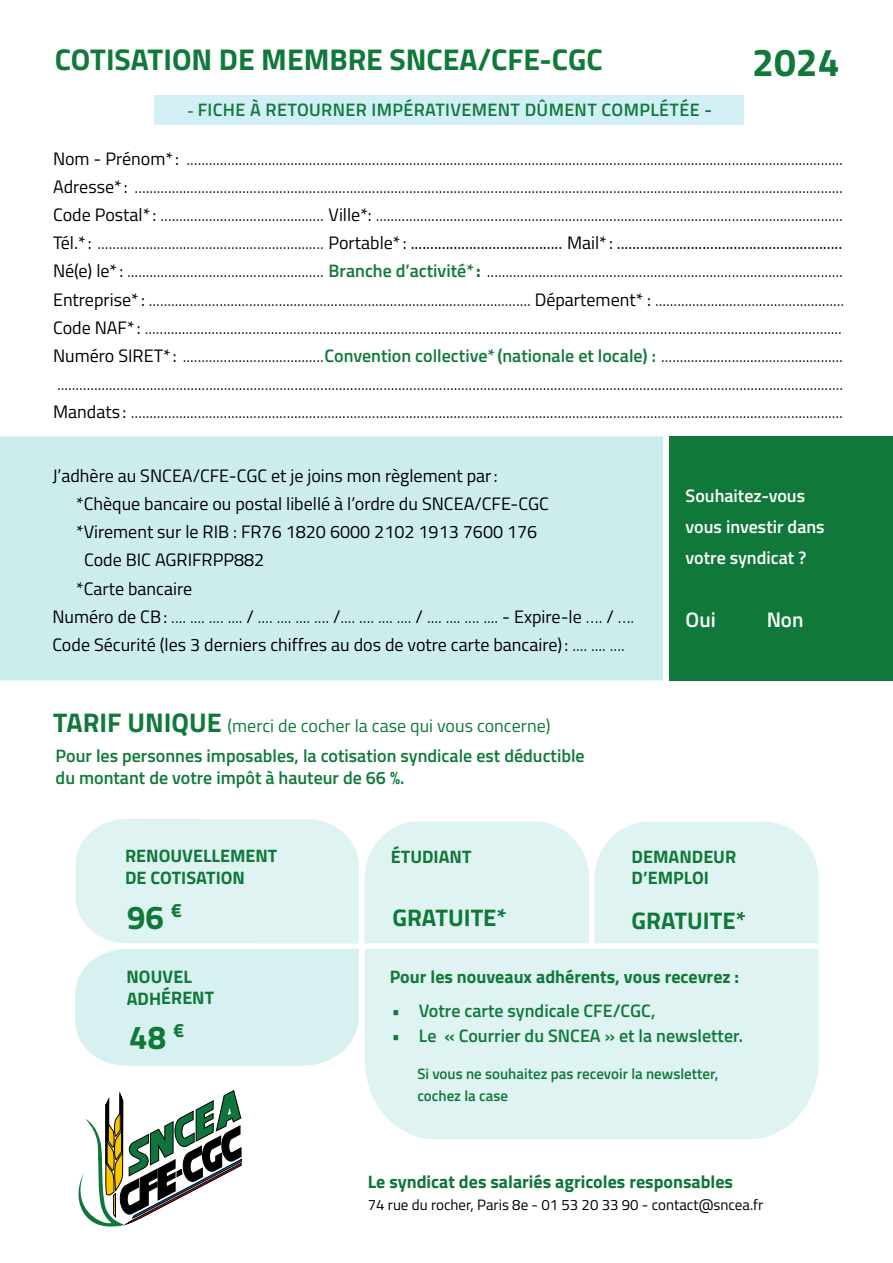
<style>
.page{position:relative;width:893px;height:1263px;background:#fff}
.page>*{position:absolute;margin:0;border:0;box-sizing:border-box;transform-origin:0 0}
.t1{font:700 39px "Titillium Web";color:#10793a}
.t2{font:700 30px "Titillium Web";color:#10793a}
.t3{font:700 24px "Titillium Web";color:#10793a}
.t4{font:600 21px "Titillium Web";color:#fff}
.t5{font:700 19.2px "Titillium Web";color:#10793a}
.t6{font:300 18px/28px "Titillium Web";color:#000}
.t7{font:18px "Titillium Web";color:#000}
.t8{font:600 18px/21.3px "Titillium Web";color:#10793a}
.t9{font:700 18px/21.6px "Titillium Web";color:#10793a}
.t10{font:18px "Titillium Web";color:#10793a}
.t11{font:600 18px "Titillium Web";letter-spacing:.02em;color:#10793a}
.t12{font:600 18px/31px "Titillium Web";color:#fff}
.t13{font:700 18px "Titillium Web";color:#10753c}
.t14{font:600 15px/22.2px "Titillium Web";color:#10793a}
.t15{font:15px "Titillium Web";color:#000}
.s1{font-size:15px}
.s2{font-weight:400}
.s3{font-weight:600;color:#10793a}
.s4{font-weight:700;color:#10793a}
.s5{font-weight:300}
.s6{font-weight:700;font-size:27px}
</style>
<div class="page">
<div style="left:154px;top:96px;width:590px;height:29px;background:#d2eff6"></div>
<div style="left:365px;top:821px;width:454px;height:122px;background:#dff3f3"></div>
<div style="left:0;top:436px;width:663px;height:244px;background:#cdedec"></div>
<div style="left:365px;top:949px;width:454px;height:190px;background:#dff3f3"></div>
<div style="left:670px;top:436px;width:223px;height:244px;background:#10793a"></div>
<svg style="left:78px;top:1090px;width:163px;height:137px"></svg>
<div style="left:75px;top:949px;width:284px;height:117px;background:#d7f1f0"></div>
<div style="left:75px;top:819px;width:284px;height:124px;background:#dff3f3"></div>
<h2 class="t2" style="left:55px;top:36px;width:549px">COTISATION DE MEMBRE SNCEA/CFE-CGC</h2>
<p class="t11" style="left:187px;top:96px;width:526px"><span class="s1">-</span> FICHE À RETOURNER IMPÉRATIVEMENT DÛMENT COMPLÉTÉE -</p>
<h1 class="t1" style="left:752px;top:33px;width:89px">2024</h1>
<p class="t6" style="left:53px;top:144px;width:793px"><span class="s2">Nom - Prénom* :</span> .................................................................................................................................................................................<br><span class="s2">Adresse* :</span> ...............................................................................................................................................................................................<br><span class="s2">Code Postal* :</span> ............................................ <span class="s2">Ville*:</span> ..............................................................................................................................<br><span class="s2">Tél.* :</span> ............................................................. <span class="s2">Portable* : ....................................... Mail* : ..........................................................<br>Né(e) le* :</span> ..................................................... <span class="s3">Branche d’activité*</span> <span class="s4">:</span> ................................................................................................<br><span class="s2">Entreprise* :</span> ....................................................................................................... <span class="s2">Département* :</span> ...................................................<br><span class="s2">Code NAF* :</span> ............................................................................................................................................................................................<br><span class="s2">Numéro SIRET* :</span> ......................................<span class="s3">Convention collective* (nationale et locale) :</span> ................................................. ....................................................................................................................................................................................................................<br><span class="s2">Mandats :</span> ................................................................................................................................................................................................</p>
<p class="t7" style="left:52px;top:463px;width:447px">J’adhère au SNCEA/CFE-CGC et je joins mon règlement par:</p>
<p class="t7" style="left:76px;top:491px;width:474px">*Chèque bancaire ou postal libellé à l’ordre du SNCEA/CFE-CGC</p>
<p class="t7" style="left:76px;top:519px;width:463px">*Virement sur le RIB : FR76 1820 6000 2102 1913 7600 176</p>
<p class="t7" style="left:84px;top:547px;width:182px">Code BIC AGRIFRPP882</p>
<p class="t7" style="left:76px;top:575px;width:118px">*Carte bancaire</p>
<p class="t6" style="left:52px;top:601px;width:583px"><span class="s2">Numéro de CB:</span> .... .... .... .... <span class="s2">/</span> .... .... .... .... <span class="s2">/</span>.... .... .... .... <span class="s2">/</span> .... .... .... .... <span class="s2">- Expire-le</span> …. <span class="s2">/</span> ….</p>
<p class="t7" style="left:52px;top:631px;width:574px">Code Sécurité (les 3 derniers chiffres au dos de votre carte bancaire): <span class="s5">.... .... ....</span></p>
<p class="t10" style="left:53px;top:713px;width:499px"><span class="s6">TARIF UNIQUE</span> (merci de cocher la case qui vous concerne)</p>
<p class="t8" style="left:56px;top:744px;width:531px">Pour les personnes imposables, la cotisation syndicale est déductible du montant de votre impôt à hauteur de 66 %.</p>
<p class="t12" style="left:686px;top:479px;width:141px">Souhaitez-vous vous investir dans votre syndicat ?</p>
<p class="t4" style="left:686px;top:604px;width:32px">Oui</p>
<p class="t4" style="left:767px;top:604px;width:38px">Non</p>
<p class="t9" style="left:125px;top:844px;width:154px">RENOUVELLEMENT<br>DE COTISATION</p>
<p class="t9" style="left:391px;top:845px;width:82px">ÉTUDIANT</p>
<p class="t5" style="left:171px;top:896px;width:13px">€</p>
<h3 class="t3" style="left:393px;top:899px;width:116px">GRATUITE*</h3>
<p class="t9" style="left:632px;top:845px;width:106px">DEMANDEUR<br>D’EMPLOI</p>
<h3 class="t3" style="left:632px;top:902px;width:116px">GRATUITE*</h3>
<p class="t9" style="left:127px;top:965px;width:89px">NOUVEL<br>ADHÉRENT</p>
<p class="t5" style="left:173px;top:1016px;width:13px">€</p>
<p class="t9" style="left:390px;top:965px;width:351px">Pour les nouveaux adhérents, vous recevrez :</p>
<p class="t8" style="left:392px;top:999px;width:265px">• Votre carte syndicale CFE/CGC,</p>
<p class="t8" style="left:392px;top:1024px;width:353px">• Le « Courrier du SNCEA » et la newsletter.</p>
<p class="t14" style="left:417px;top:1062px;width:303px">Si vous ne souhaitez pas recevoir la newsletter, cochez la case</p>
<p class="t13" style="left:368px;top:1168px;width:367px">Le syndicat des salariés agricoles responsables</p>
<p class="t15" style="left:368px;top:1193px;width:397px">74 rue du rocher, Paris 8e - 01 53 20 33 90 - contact@sncea.fr</p>
</div>
